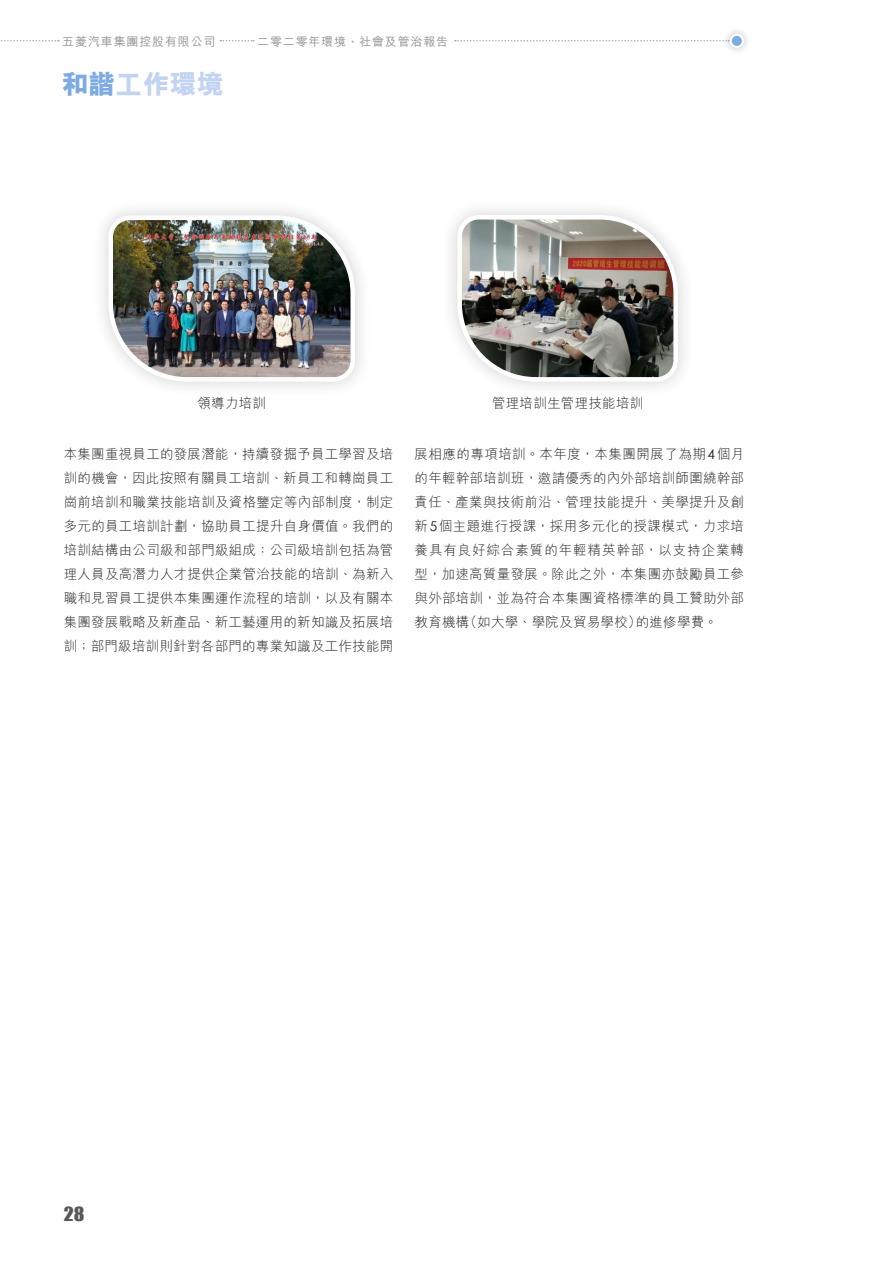
<style>
.page{position:relative;width:893px;height:1263px;background:#fff}
.page>*{position:absolute;margin:0;border:0;box-sizing:border-box;transform-origin:0 0}
.t1{font:800 27px "M Hei HK";color:#c2d4f1}
.t2{font:18px "Impact";color:#57585a;scale:1.1 1}
.t3{font:300 13.5px/24px "M Hei HK";letter-spacing:.02em;color:#231f20;text-align:justify}
.t4{font:500 12px "M Hei HK";letter-spacing:.07em;color:#939598}
.s1{color:#7eaae3}
.s2{font-family:"Century Gothic";font-weight:400}
</style>
<div class="page">
<svg style="left:220px;top:40px;width:34px;height:1px"></svg>
<svg style="left:455px;top:40px;width:266px;height:1px"></svg>
<svg style="left:1px;top:40px;width:58px;height:1px"></svg>
<div style="left:722px;top:26px;width:29px;height:30px;background:#231f20;opacity:.3"></div>
<div style="left:731px;top:35px;width:12px;height:12px;background:#7eaae3;border-radius:50%"></div>
<div style="left:729px;top:34px;width:15px;height:14px;border:2px solid #fff;border-radius:50%"></div>
<div style="left:92px;top:199px;width:280px;height:199px;background:#231f20;opacity:.2"></div>
<img style="left:106px;top:213px;width:251px;height:171px">
<div style="left:441px;top:198px;width:254px;height:200px;background:#231f20;opacity:.2"></div>
<img style="left:455px;top:213px;width:225px;height:171px">
<p class="t4" style="left:62px;top:32px;width:155px">五菱汽車集團控股有限公司</p>
<p class="t4" style="left:257px;top:32px;width:192px">二零二零年環境、社會及管治報告</p>
<h1 class="t1" style="left:62px;top:71px;width:163px"><span class="s1">和諧</span>工作環境</h1>
<p class="t3" style="left:197px;top:391px;width:70px">領導力培訓</p>
<p class="t3" style="left:492px;top:391px;width:153px">管理培訓生管理技能培訓</p>
<p class="t3" style="left:64px;top:441px;width:331px">本集團重視員工的發展潛能，持續發掘予員工學習及培訓的機會，因此按照有關員工培訓、新員工和轉崗員工崗前培訓和職業技能培訓及資格鑒定等內部制度，制定多元的員工培訓計劃，協助員工提升自身價值。我們的培訓結構由公司級和部門級組成：公司級培訓包括為管理人員及高潛力人才提供企業管治技能的培訓、為新入職和見習員工提供本集團運作流程的培訓，以及有關本集團發展戰略及新產品、新工藝運用的新知識及拓展培訓；部門級培訓則針對各部門的專業知識及工作技能開</p>
<p class="t3" style="left:415px;top:441px;width:331px">展相應的專項培訓。本年度，本集團開展了為期<span class="s2">4</span>個月的年輕幹部培訓班，邀請優秀的內外部培訓師圍繞幹部責任、產業與技術前沿、管理技能提升、美學提升及創新<span class="s2">5</span>個主題進行授課，採用多元化的授課模式，力求培養具有良好綜合素質的年輕精英幹部，以支持企業轉型，加速高質量發展。除此之外，本集團亦鼓勵員工參與外部培訓，並為符合本集團資格標準的員工贊助外部教育機構（如大學、學院及貿易學校）的進修學費。</p>
<h2 class="t2" style="left:64px;top:1200px;width:20px">28</h2>
</div>
